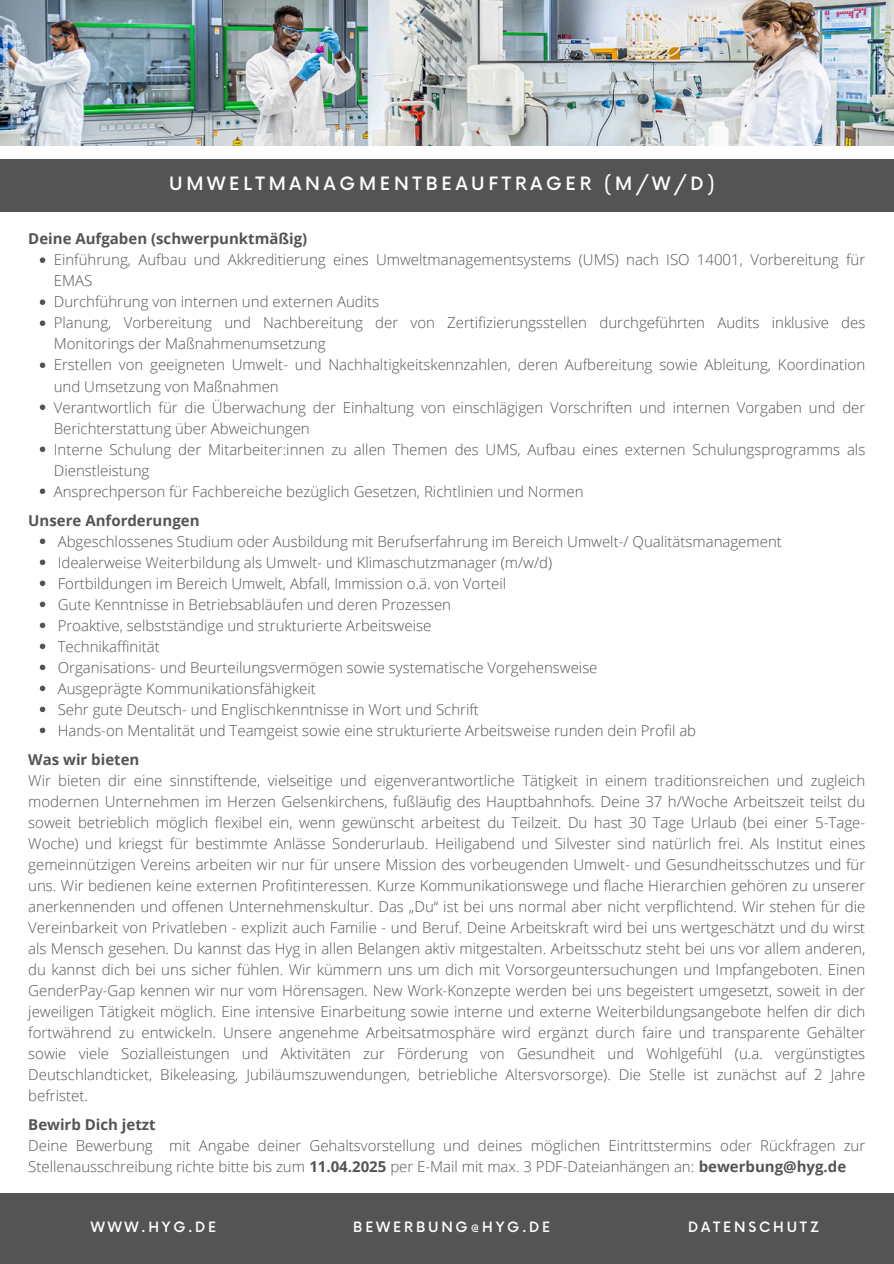
<style>
.page{position:relative;width:894px;height:1264px;background:#fff}
.page>*{position:absolute;margin:0;border:0;box-sizing:border-box;transform-origin:0 0}
.t1{font:500 18px "Now";letter-spacing:.21em;color:#fff}
.t2{font:300 15px/21px "Open Sans";color:#545454}
.t3{font:700 15px "Open Sans";color:#545454}
.t4{font:500 13.8px "Now";letter-spacing:.205em;color:#fff}
.s1{font-weight:700}
</style>
<div class="page">
<img style="left:0;top:0;width:893px;height:145px">
<div style="left:0;top:160px;width:893px;height:52px;background:#545454"></div>
<svg style="left:40px;top:257px;width:5px;height:6px"></svg>
<svg style="left:40px;top:299px;width:5px;height:6px"></svg>
<svg style="left:40px;top:320px;width:5px;height:6px"></svg>
<svg style="left:40px;top:362px;width:5px;height:6px"></svg>
<svg style="left:40px;top:404px;width:5px;height:6px"></svg>
<svg style="left:40px;top:446px;width:5px;height:6px"></svg>
<svg style="left:40px;top:488px;width:5px;height:6px"></svg>
<svg style="left:40px;top:538px;width:5px;height:6px"></svg>
<svg style="left:40px;top:559px;width:5px;height:6px"></svg>
<svg style="left:40px;top:580px;width:5px;height:6px"></svg>
<svg style="left:40px;top:601px;width:5px;height:6px"></svg>
<svg style="left:40px;top:622px;width:5px;height:6px"></svg>
<svg style="left:40px;top:643px;width:5px;height:6px"></svg>
<svg style="left:40px;top:664px;width:5px;height:6px"></svg>
<svg style="left:40px;top:685px;width:5px;height:6px"></svg>
<svg style="left:40px;top:706px;width:5px;height:6px"></svg>
<svg style="left:40px;top:727px;width:5px;height:6px"></svg>
<div style="left:0;top:1193px;width:893px;height:70px;background:#545454"></div>
<p class="t1" style="left:169px;top:174px;width:547px">UMWELTMANAGMENTBEAUFTRAGER (M/W/D)</p>
<p class="t3" style="left:28px;top:228px;width:280px">Deine Aufgaben (schwerpunktmäßig)</p>
<h1 class="t2" style="left:54px;top:249px;width:812px">Einführung, Aufbau und Akkreditierung eines Umweltmanagementsystems (UMS) nach ISO 14001, Vorbereitung für<br>EMAS</h1>
<h3 class="t2" style="left:54px;top:291px;width:327px">Durchführung von internen und externen Audits</h3>
<p class="t2" style="left:54px;top:312px;width:812px">Planung, Vorbereitung und Nachbereitung der von Zertifizierungsstellen durchgeführten Audits inklusive des<br>Monitorings der Maßnahmenumsetzung</p>
<p class="t2" style="left:54px;top:354px;width:812px">Erstellen von geeigneten Umwelt- und Nachhaltigkeitskennzahlen, deren Aufbereitung sowie Ableitung, Koordination und Umsetzung von Maßnahmen</p>
<p class="t2" style="left:54px;top:396px;width:812px">Verantwortlich für die Überwachung der Einhaltung von einschlägigen Vorschriften und internen Vorgaben und der<br>Berichterstattung über Abweichungen</p>
<p class="t2" style="left:54px;top:438px;width:812px">Interne Schulung der Mitarbeiter:innen zu allen Themen des UMS, Aufbau eines externen Schulungsprogramms als<br>Dienstleistung</p>
<p class="t2" style="left:54px;top:480px;width:531px">Ansprechperson für Fachbereiche bezüglich Gesetzen, Richtlinien und Normen</p>
<p class="t3" style="left:28px;top:509px;width:173px">Unsere Anforderungen</p>
<p class="t2" style="left:58px;top:530px;width:725px">Abgeschlossenes Studium oder Ausbildung mit Berufserfahrung im Bereich Umwelt-/ Qualitätsmanagement</p>
<h3 class="t2" style="left:58px;top:551px;width:496px">Idealerweise Weiterbildung als Umwelt- und Klimaschutzmanager (m/w/d)</h3>
<p class="t2" style="left:58px;top:572px;width:450px">Fortbildungen im Bereich Umwelt, Abfall, Immission o.ä. von Vorteil</p>
<p class="t2" style="left:58px;top:593px;width:395px">Gute Kenntnisse in Betriebsabläufen und deren Prozessen</p>
<p class="t2" style="left:58px;top:614px;width:375px">Proaktive, selbstständige und strukturierte Arbeitsweise</p>
<p class="t2" style="left:58px;top:635px;width:103px">Technikaffinität</p>
<p class="t2" style="left:58px;top:656px;width:541px">Organisations- und Beurteilungsvermögen sowie systematische Vorgehensweise</p>
<p class="t2" style="left:58px;top:677px;width:260px">Ausgeprägte Kommunikationsfähigkeit</p>
<p class="t2" style="left:58px;top:698px;width:422px">Sehr gute Deutsch- und Englischkenntnisse in Wort und Schrift</p>
<p class="t2" style="left:58px;top:719px;width:639px">Hands-on Mentalität und Teamgeist sowie eine strukturierte Arbeitsweise runden dein Profil ab</p>
<p class="t3" style="left:28px;top:748px;width:113px">Was wir bieten</p>
<p class="t2" style="left:28px;top:769px;width:838px;text-align:justify">Wir bieten dir eine sinnstiftende, vielseitige und eigenverantwortliche Tätigkeit in einem traditionsreichen und zugleich modernen Unternehmen im Herzen Gelsenkirchens, fußläufig des Hauptbahnhofs. Deine 37 h/Woche Arbeitszeit teilst du soweit betrieblich möglich flexibel ein, wenn gewünscht arbeitest du Teilzeit. Du hast 30 Tage Urlaub (bei einer 5-Tage-Woche) und kriegst für bestimmte Anlässe Sonderurlaub. Heiligabend und Silvester sind natürlich frei. Als Institut eines gemeinnützigen Vereins arbeiten wir nur für unsere Mission des vorbeugenden Umwelt- und Gesundheitsschutzes und für uns. Wir bedienen keine externen Profitinteressen. Kurze Kommunikationswege und flache Hierarchien gehören zu unserer anerkennenden und offenen Unternehmenskultur. Das „Du“ ist bei uns normal aber nicht verpflichtend. Wir stehen für die Vereinbarkeit von Privatleben - explizit auch Familie - und Beruf. Deine Arbeitskraft wird bei uns wertgeschätzt und du wirst als Mensch gesehen. Du kannst das Hyg in allen Belangen aktiv mitgestalten. Arbeitsschutz steht bei uns vor allem anderen, du kannst dich bei uns sicher fühlen. Wir kümmern uns um dich mit Vorsorgeuntersuchungen und Impfangeboten. Einen GenderPay-Gap kennen wir nur vom Hörensagen. New Work-Konzepte werden bei uns begeistert umgesetzt, soweit in der jeweiligen Tätigkeit möglich. Eine intensive Einarbeitung sowie interne und externe Weiterbildungsangebote helfen dir dich fortwährend zu entwickeln. Unsere angenehme Arbeitsatmosphäre wird ergänzt durch faire und transparente Gehälter sowie viele Sozialleistungen und Aktivitäten zur Förderung von Gesundheit und Wohlgefühl (u.a. vergünstigtes Deutschlandticket, Bikeleasing, Jubiläumszuwendungen, betriebliche Altersvorsorge). Die Stelle ist zunächst auf 2 Jahre befristet.</p>
<p class="t3" style="left:28px;top:1113px;width:129px">Bewirb Dich jetzt</p>
<p class="t2" style="left:28px;top:1134px;width:838px">Deine Bewerbung mit Angabe deiner Gehaltsvorstellung und deines möglichen Eintrittstermins oder Rückfragen zur<br>Stellenausschreibung richte bitte bis zum <span class="s1">11.04.2025</span> per E-Mail mit max. 3 PDF-Dateianhängen an: <span class="s1">bewerbung@hyg.de</span></p>
<p class="t4" style="left:91px;top:1219px;width:127px">WWW.HYG.DE</p>
<p class="t4" style="left:353px;top:1219px;width:198px">BEWERBUNG@HYG.DE</p>
<p class="t4" style="left:687px;top:1219px;width:132px">DATENSCHUTZ</p>
</div>
